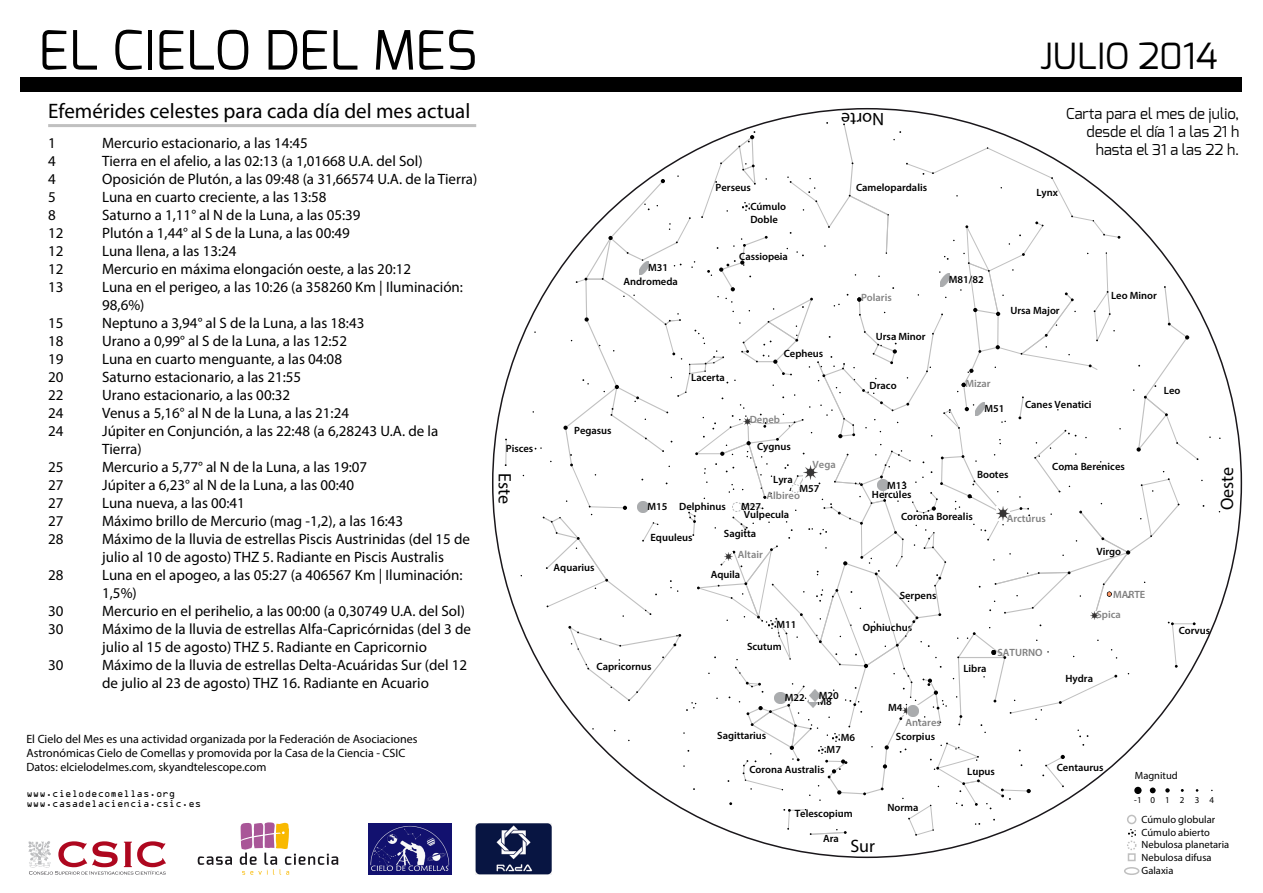
<style>
.page{position:relative;width:1263px;height:893px;background:#fff}
.page>*{position:absolute;margin:0;border:0;box-sizing:border-box;transform-origin:0 0}
.t1{font:54px "Exo";color:#000}
.t2{font:36px "Exo";color:#000}
.t3{font:21px "Myriad Pro";color:#000}
.t4{font:18px "Myriad Pro";color:#000}
.t5{font:15px/18px "Myriad Pro";color:#000}
.t6{font:15px/18px "Exo";color:#000;text-align:right}
.t7{font:12px/14.4px "Myriad Pro";color:#000}
.t8{font:600 10.5px/12.6px "Myriad Pro";color:#000}
.t9{font:10.5px/12.6px "Myriad Pro";color:#000}
.t10{font:600 10.5px "Myriad Pro";color:#848484}
.t11{font:600 10.5px "Myriad Pro";color:#808080}
.t12{font:9px/10.8px "OCRA Std";color:#000}
.t13{font:9px "Myriad Pro";letter-spacing:1.13em;color:#000}
</style>
<div class="page">
<svg style="left:505px;top:439px;width:2px;height:27px"></svg>
<div style="left:20px;top:77px;width:1221px;height:14px;background:#000"></div>
<hr style="left:48px;top:124px;width:428px;height:3px;background:#c0c0c0">
<div style="left:1124px;top:867px;width:15px;height:8px;border:2px solid #c0c0c0;border-radius:50%"></div>
<div style="left:1128px;top:853px;width:8px;height:8px;border:2px solid #c0c0c0"></div>
<div style="left:1127px;top:841px;width:9px;height:9px;border:2px dashed #c0c0c0;border-radius:50%"></div>
<svg style="left:532px;top:122px;width:680px;height:715px"></svg>
<img style="left:476px;top:823px;width:76px;height:52px">
<svg style="left:28px;top:841px;width:138px;height:34px"></svg>
<svg style="left:198px;top:856px;width:34px;height:9px"></svg>
<svg style="left:240px;top:822px;width:98px;height:53px"></svg>
<img style="left:368px;top:823px;width:83px;height:52px">
<h1 class="t1" style="left:38px;top:15px;width:440px">EL CIELO DEL MES</h1>
<h3 class="t3" style="left:48px;top:98px;width:424px">Efemérides celestes para cada día del mes actual</h3>
<p class="t5" style="left:48px;top:134px;width:9px">1</p>
<p class="t5" style="left:102px;top:134px;width:207px">Mercurio estacionario, a las 14:45</p>
<p class="t5" style="left:48px;top:152px;width:9px">4</p>
<p class="t5" style="left:102px;top:152px;width:322px">Tierra en el afelio, a las 02:13 (a 1,01668 U.A. del Sol)</p>
<p class="t5" style="left:48px;top:170px;width:9px">4</p>
<p class="t5" style="left:102px;top:170px;width:377px">Oposición de Plutón, a las 09:48 (a 31,66574 U.A. de la Tierra)</p>
<p class="t5" style="left:48px;top:188px;width:9px">5</p>
<p class="t5" style="left:102px;top:188px;width:226px">Luna en cuarto creciente, a las 13:58</p>
<p class="t5" style="left:48px;top:206px;width:9px">8</p>
<p class="t5" style="left:102px;top:206px;width:260px">Saturno a 1,11° al N de la Luna, a las 05:39</p>
<p class="t5" style="left:48px;top:224px;width:17px">12</p>
<p class="t5" style="left:102px;top:224px;width:249px">Plutón a 1,44° al S de la Luna, a las 00:49</p>
<p class="t5" style="left:48px;top:242px;width:17px">12</p>
<p class="t5" style="left:102px;top:242px;width:136px">Luna llena, a las 13:24</p>
<p class="t5" style="left:48px;top:260px;width:17px">12</p>
<p class="t5" style="left:102px;top:260px;width:311px">Mercurio en máxima elongación oeste, a las 20:12</p>
<p class="t5" style="left:48px;top:278px;width:17px">13</p>
<p class="t5" style="left:102px;top:278px;width:362px">Luna en el perigeo, a las 10:26 (a 358260 Km | Iluminación:<br>98,6%)</p>
<p class="t5" style="left:48px;top:314px;width:17px">15</p>
<p class="t5" style="left:102px;top:314px;width:264px">Neptuno a 3,94° al S de la Luna, a las 18:43</p>
<p class="t5" style="left:48px;top:332px;width:17px">18</p>
<p class="t5" style="left:102px;top:332px;width:246px">Urano a 0,99° al S de la Luna, a las 12:52</p>
<p class="t5" style="left:48px;top:350px;width:17px">19</p>
<p class="t5" style="left:102px;top:350px;width:241px">Luna en cuarto menguante, a las 04:08</p>
<p class="t5" style="left:48px;top:368px;width:17px">20</p>
<p class="t5" style="left:102px;top:368px;width:201px">Saturno estacionario, a las 21:55</p>
<p class="t5" style="left:48px;top:386px;width:17px">22</p>
<p class="t5" style="left:102px;top:386px;width:189px">Urano estacionario, a las 00:32</p>
<p class="t5" style="left:48px;top:404px;width:17px">24</p>
<p class="t5" style="left:102px;top:404px;width:248px">Venus a 5,16° al N de la Luna, a las 21:24</p>
<p class="t5" style="left:48px;top:422px;width:17px">24</p>
<p class="t5" style="left:102px;top:422px;width:338px">Júpiter en Conjunción, a las 22:48 (a 6,28243 U.A. de la<br>Tierra)</p>
<p class="t5" style="left:48px;top:458px;width:17px">25</p>
<p class="t5" style="left:102px;top:458px;width:267px">Mercurio a 5,77° al N de la Luna, a las 19:07</p>
<p class="t5" style="left:48px;top:476px;width:17px">27</p>
<p class="t5" style="left:102px;top:476px;width:254px">Júpiter a 6,23° al N de la Luna, a las 00:40</p>
<p class="t5" style="left:48px;top:494px;width:17px">27</p>
<p class="t5" style="left:102px;top:494px;width:144px">Luna nueva, a las 00:41</p>
<p class="t5" style="left:48px;top:512px;width:17px">27</p>
<p class="t5" style="left:102px;top:512px;width:303px">Máximo brillo de Mercurio (mag -1,2), a las 16:43</p>
<p class="t5" style="left:48px;top:530px;width:17px">28</p>
<p class="t5" style="left:102px;top:530px;width:369px">Máximo de la lluvia de estrellas Piscis Austrinidas (del 15 de julio al 10 de agosto) THZ 5. Radiante en Piscis Australis</p>
<p class="t5" style="left:48px;top:566px;width:17px">28</p>
<p class="t5" style="left:102px;top:566px;width:362px">Luna en el apogeo, a las 05:27 (a 406567 Km | Iluminación:<br>1,5%)</p>
<p class="t5" style="left:48px;top:602px;width:17px">30</p>
<p class="t5" style="left:102px;top:602px;width:364px">Mercurio en el perihelio, a las 00:00 (a 0,30749 U.A. del Sol)</p>
<p class="t5" style="left:48px;top:620px;width:17px">30</p>
<p class="t5" style="left:102px;top:620px;width:370px">Máximo de la lluvia de estrellas Alfa-Capricórnidas (del 3 de julio al 15 de agosto) THZ 5. Radiante en Capricornio</p>
<p class="t5" style="left:48px;top:656px;width:17px">30</p>
<p class="t5" style="left:102px;top:656px;width:367px">Máximo de la lluvia de estrellas Delta-Acuáridas Sur (del 12 de julio al 23 de agosto) THZ 16. Radiante en Acuario</p>
<p class="t7" style="left:26px;top:731px;width:393px">El Cielo del Mes es una actividad organizada por la Federación de Asociaciones<br>Astronómicas Cielo de Comellas y promovida por la Casa de la Ciencia - CSIC<br>Datos: elcielodelmes.com, skyandtelescope.com</p>
<p class="t12" style="left:26px;top:788px;width:176px">www.cielodecomellas.org www.casadelaciencia.csic.es</p>
<p class="t8" style="left:506px;top:442px;width:29px">Pisces</p>
<p class="t4" style="left:884px;top:130px;width:44px;rotate:-180deg">Norte</p>
<p class="t8" style="left:648px;top:261px;width:22px">M31</p>
<p class="t8" style="left:623px;top:275px;width:56px">Andromeda</p>
<p class="t8" style="left:716px;top:180px;width:37px">Perseus</p>
<p class="t8" style="left:750px;top:200px;width:37px">Cúmulo<br>Doble</p>
<p class="t8" style="left:739px;top:250px;width:50px">Cassiopeia</p>
<p class="t8" style="left:574px;top:424px;width:39px">Pegasus</p>
<p class="t8" style="left:691px;top:371px;width:35px">Lacerta</p>
<p class="t8" style="left:784px;top:347px;width:41px">Cepheus</p>
<p class="t10" style="left:750px;top:413px;width:32px">Deneb</p>
<p class="t8" style="left:757px;top:440px;width:35px">Cygnus</p>
<p class="t8" style="left:856px;top:180px;width:73px">Camelopardalis</p>
<p class="t10" style="left:861px;top:291px;width:32px">Polaris</p>
<p class="t8" style="left:876px;top:330px;width:51px">Ursa Minor</p>
<p class="t8" style="left:870px;top:379px;width:28px">Draco</p>
<h2 class="t2" style="left:1040px;top:33px;width:179px">JULIO 2014</h2>
<p class="t6" style="left:1066px;top:104px;width:175px">Carta para el mes de julio, desde el día 1 a las 21 h hasta el 31 a las 22 h.</p>
<p class="t8" style="left:1036px;top:186px;width:23px">Lynx</p>
<p class="t8" style="left:949px;top:273px;width:36px">M81/82</p>
<p class="t8" style="left:1010px;top:304px;width:51px">Ursa Major</p>
<p class="t8" style="left:1111px;top:289px;width:47px">Leo Minor</p>
<p class="t10" style="left:965px;top:376px;width:27px">Mizar</p>
<p class="t8" style="left:984px;top:402px;width:22px">M51</p>
<p class="t8" style="left:1025px;top:398px;width:68px">Canes Venatici</p>
<p class="t8" style="left:1164px;top:384px;width:18px">Leo</p>
<p class="t10" style="left:813px;top:457px;width:25px">Vega</p>
<p class="t8" style="left:1052px;top:460px;width:74px">Coma Berenices</p>
<p class="t4" style="left:516px;top:473px;width:32px;rotate:90deg">Este</p>
<p class="t4" style="left:1216px;top:510px;width:45px;rotate:-90deg">Oeste</p>
<p class="t8" style="left:977px;top:468px;width:33px">Bootes</p>
<p class="t8" style="left:773px;top:473px;width:21px">Lyra</p>
<p class="t8" style="left:887px;top:478px;width:22px">M13</p>
<p class="t8" style="left:799px;top:482px;width:22px">M57</p>
<p class="t8" style="left:872px;top:488px;width:41px">Hercules</p>
<p class="t10" style="left:766px;top:489px;width:35px">Albireo</p>
<p class="t8" style="left:679px;top:500px;width:48px">Delphinus</p>
<p class="t8" style="left:647px;top:500px;width:22px">M15</p>
<p class="t8" style="left:741px;top:500px;width:22px">M27</p>
<p class="t8" style="left:744px;top:508px;width:47px">Vulpecula</p>
<p class="t10" style="left:1007px;top:512px;width:41px">Arcturus</p>
<p class="t8" style="left:901px;top:510px;width:73px">Corona Borealis</p>
<p class="t8" style="left:553px;top:561px;width:43px">Aquarius</p>
<p class="t8" style="left:650px;top:531px;width:44px">Equuleus</p>
<p class="t8" style="left:597px;top:660px;width:57px">Capricornus</p>
<p class="t8" style="left:724px;top:527px;width:34px">Sagitta</p>
<p class="t10" style="left:738px;top:548px;width:26px">Altair</p>
<p class="t8" style="left:711px;top:568px;width:31px">Aquila</p>
<p class="t8" style="left:776px;top:618px;width:22px">M11</p>
<p class="t8" style="left:747px;top:640px;width:36px">Scutum</p>
<p class="t8" style="left:900px;top:589px;width:38px">Serpens</p>
<p class="t8" style="left:863px;top:621px;width:51px">Ophiuchus</p>
<p class="t8" style="left:717px;top:729px;width:51px">Sagittarius</p>
<p class="t8" style="left:819px;top:689px;width:22px">M20</p>
<p class="t8" style="left:785px;top:691px;width:49px">M22 M8</p>
<p class="t8" style="left:841px;top:731px;width:16px">M6</p>
<p class="t8" style="left:827px;top:743px;width:16px">M7</p>
<p class="t8" style="left:749px;top:763px;width:77px">Corona Australis</p>
<p class="t8" style="left:795px;top:807px;width:59px">Telescopium</p>
<p class="t8" style="left:888px;top:701px;width:16px">M4</p>
<p class="t10" style="left:905px;top:716px;width:37px">Antares</p>
<p class="t8" style="left:896px;top:730px;width:41px">Scorpius</p>
<p class="t8" style="left:887px;top:801px;width:33px">Norma</p>
<p class="t8" style="left:823px;top:832px;width:17px">Ara</p>
<p class="t4" style="left:850px;top:834px;width:26px">Sur</p>
<p class="t8" style="left:963px;top:662px;width:25px">Libra</p>
<p class="t11" style="left:997px;top:646px;width:47px">SATURNO</p>
<p class="t8" style="left:1096px;top:544px;width:26px">Virgo</p>
<p class="t11" style="left:1113px;top:588px;width:34px">MARTE</p>
<p class="t10" style="left:1096px;top:608px;width:26px">Spica</p>
<p class="t8" style="left:1065px;top:672px;width:29px">Hydra</p>
<p class="t8" style="left:1179px;top:624px;width:33px">Corvus</p>
<p class="t8" style="left:967px;top:765px;width:29px">Lupus</p>
<p class="t8" style="left:1057px;top:761px;width:48px">Centaurus</p>
<p class="t9" style="left:1135px;top:769px;width:44px">Magnitud</p>
<p class="t9" style="left:1141px;top:813px;width:89px">Cúmulo globular<br>Cúmulo abierto<br>Nebulosa planetaria<br>Nebulosa difusa<br>Galaxia</p>
<p class="t13" style="left:1134px;top:794px;width:81px">-101234</p>
</div>
